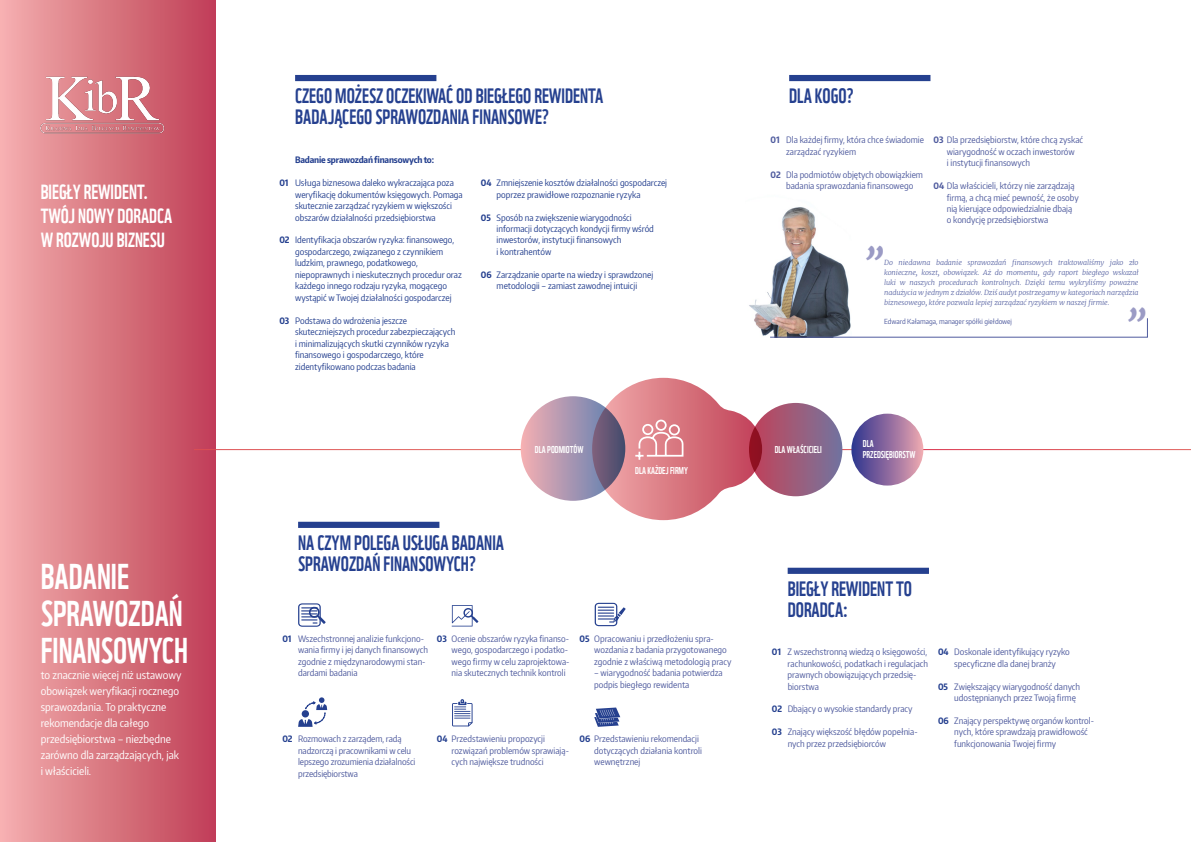
<style>
.page{position:relative;width:1191px;height:842px;background:#fff}
.page>*{position:absolute;margin:0;border:0;box-sizing:border-box;transform-origin:0 0}
.t1{font:italic 900 36.2px "Merriweather";color:#9b9bc5}
.t2{font:35px/37px "WWF";color:#fff}
.t3{font:20.3px/21.2px "WWF";color:#25408f}
.t4{font:20px/24px "WWF";color:#fff}
.t5{font:10.8px/16px "Encode Sans Condensed";color:#fff}
.t6{font:9.7px/10.6px "WWF";color:#fff}
.t7{font:8.8px/11.5px "Encode Sans Condensed";color:#4f5b9e}
.t8{font:8.8px/11.5px "Encode Sans Condensed";color:#25408f}
.t9{font:700 8.8px "Encode Sans Condensed";letter-spacing:-.02em;color:#25408f}
.t10{font:700 8.8px "Encode Sans Condensed";color:#4f5b9e}
.t11{font:italic 300 7.1px/10px "Merriweather";letter-spacing:-.01em;color:#4f5b9e;text-align:justify}
.t12{font:7px "Encode Sans Condensed";color:#4f5b9e}
.s1{font-weight:700}
.s2{font-weight:700;color:#25408f}
</style>
<div class="page">
<div style="left:0;top:0;width:216px;height:842px;background:linear-gradient(to right,#f4afae,#bf3e56)"></div>
<img style="left:38px;top:63px;width:129px;height:78px">
<svg style="left:923px;top:450px;width:268px;height:1px"></svg>
<svg style="left:195px;top:450px;width:415px;height:1px"></svg>
<hr style="left:195px;top:449px;width:415px;height:1px;background:#fff">
<svg style="left:521px;top:396px;width:104px;height:105px;background:#b79bb2"></svg>
<svg style="left:749px;top:403px;width:93px;height:93px;background:#985d7d"></svg>
<div style="left:851px;top:414px;width:72px;height:72px;background:linear-gradient(to right,#323891,#e8a1ae);border-radius:36px"></div>
<svg style="left:592px;top:378px;width:170px;height:142px"></svg>
<div style="left:295px;top:75px;width:141px;height:6px;background:#25408f"></div>
<svg style="left:594px;top:603px;width:32px;height:23px"></svg>
<svg style="left:452px;top:699px;width:20px;height:27px"></svg>
<div style="left:298px;top:522px;width:141px;height:6px;background:#25408f"></div>
<svg style="left:298px;top:603px;width:28px;height:24px"></svg>
<svg style="left:298px;top:697px;width:29px;height:30px"></svg>
<svg style="left:452px;top:605px;width:26px;height:21px"></svg>
<svg style="left:594px;top:707px;width:26px;height:20px"></svg>
<div style="left:787px;top:568px;width:142px;height:6px;background:#25408f"></div>
<div style="left:789px;top:75px;width:141px;height:6px;background:#25408f"></div>
<img style="left:749px;top:207px;width:102px;height:129px">
<svg style="left:770px;top:318px;width:377px;height:19px"></svg>
<h3 class="t4" style="left:41px;top:179px;width:133px">BIEGŁY REWIDENT.<br>TWÓJ NOWY DORADCA<br>W ROZWOJU BIZNESU</h3>
<h2 class="t2" style="left:41px;top:558px;width:149px">BADANIE<br>SPRAWOZDAŃ<br>FINANSOWYCH</h2>
<p class="t5" style="left:41px;top:667px;width:142px">to znacznie więcej niż ustawowy obowiązek weryfikacji rocznego sprawozdania. To praktyczne rekomendacje dla całego przedsiębiorstwa – niezbędne zarówno dla zarządzających, jak i właścicieli.</p>
<h3 class="t3" style="left:295px;top:85px;width:310px">CZEGO MOŻESZ OCZEKIWAĆ OD BIEGŁEGO REWIDENTA<br>BADAJĄCEGO SPRAWOZDANIA FINANSOWE?</h3>
<p class="t9" style="left:295px;top:154px;width:140px">Badanie sprawozdań finansowych to:</p>
<p class="t8" style="left:295px;top:177px;width:169px">Usługa biznesowa daleko wykraczająca poza weryfikację dokumentów księgowych. Pomaga skutecznie zarządzać ryzykiem w większości obszarów działalności przedsiębiorstwa</p>
<p class="t8" style="left:295px;top:234px;width:168px">Identyfikacja obszarów ryzyka: finansowego, gospodarczego, związanego z czynnikiem ludzkim, prawnego, podatkowego, niepoprawnych i nieskutecznych procedur oraz każdego innego rodzaju ryzyka, mogącego wystąpić w Twojej działalności gospodarczej</p>
<p class="t8" style="left:295px;top:314px;width:162px">Podstawa do wdrożenia jeszcze skuteczniejszych procedur zabezpieczających i minimalizujących skutki czynników ryzyka finansowego i gospodarczego, które zidentyfikowano podczas badania</p>
<p class="t9" style="left:279px;top:177px;width:11px">01</p>
<p class="t9" style="left:279px;top:234px;width:12px">02</p>
<p class="t9" style="left:279px;top:315px;width:12px">03</p>
<p class="t8" style="left:496px;top:177px;width:172px">Zmniejszenie kosztów działalności gospodarczej poprzez prawidłowe rozpoznanie ryzyka</p>
<p class="t8" style="left:496px;top:211px;width:159px">Sposób na zwiększenie wiarygodności informacji dotyczących kondycji firmy wśród inwestorów, instytucji finansowych<br>i kontrahentów</p>
<p class="t8" style="left:496px;top:269px;width:158px">Zarządzanie oparte na wiedzy i sprawdzonej metodologii – zamiast zawodnej intuicji</p>
<p class="t9" style="left:481px;top:177px;width:12px">04</p>
<p class="t9" style="left:481px;top:211px;width:12px">05</p>
<p class="t9" style="left:481px;top:269px;width:12px">06</p>
<h3 class="t3" style="left:789px;top:85px;width:66px">DLA KOGO?</h3>
<p class="t7" style="left:786px;top:134px;width:139px">Dla każdej firmy, która chce świadomie zarządzać ryzykiem</p>
<p class="t7" style="left:786px;top:168px;width:138px">Dla podmiotów objętych obowiązkiem badania sprawozdania finansowego</p>
<p class="t7" style="left:933px;top:134px;width:151px"><span class="s1">03</span> Dla przedsiębiorstw, które chcą zyskać</p>
<p class="t7" style="left:933px;top:180px;width:142px"><span class="s1">04</span> Dla właścicieli, którzy nie zarządzają</p>
<p class="t10" style="left:770px;top:134px;width:11px">01</p>
<p class="t10" style="left:770px;top:168px;width:12px">02</p>
<p class="t7" style="left:946px;top:145px;width:130px">wiarygodność w oczach inwestorów i instytucji finansowych</p>
<p class="t7" style="left:946px;top:191px;width:133px">firmą, a chcą mieć pewność, że osoby nią kierujące odpowiedzialnie dbają o kondycję przedsiębiorstwa</p>
<p class="t11" style="left:884px;top:258px;width:256px">Do niedawna badanie sprawozdań finansowych traktowaliśmy jako zło konieczne, koszt, obowiązek. Aż do momentu, gdy raport biegłego wskazał luki w naszych procedurach kontrolnych. Dzięki temu wykryliśmy poważne nadużycia w jednym z działów. Dziś audyt postrzegamy w kategoriach narzędzia biznesowego, które pozwala lepiej zarządzać ryzykiem w naszej firmie.</p>
<p class="t12" style="left:884px;top:317px;width:129px">Edward Kałamaga, manager spółki giełdowej</p>
<h1 class="t1" style="left:866px;top:213px;width:22px">„</h1>
<h1 class="t1" style="left:1124px;top:300px;width:22px">”</h1>
<p class="t6" style="left:535px;top:444px;width:50px">DLA PODMIOTÓW</p>
<p class="t6" style="left:774px;top:444px;width:49px">DLA WŁAŚCICIELI</p>
<p class="t6" style="left:863px;top:438px;width:54px">DLA<br>PRZEDSIĘBIORSTW</p>
<h3 class="t3" style="left:298px;top:532px;width:207px">NA CZYM POLEGA USŁUGA BADANIA<br>SPRAWOZDAŃ FINANSOWYCH?</h3>
<p class="t6" style="left:635px;top:466px;width:54px">DLA KAŻDEJ FIRMY</p>
<p class="t7" style="left:298px;top:632px;width:131px">Wszechstronnej analizie funkcjono&shy;wania firmy i jej danych finansowych zgodnie z międzynarodowymi stan&shy;dardami badania</p>
<p class="t9" style="left:282px;top:633px;width:11px">01</p>
<p class="t7" style="left:451px;top:632px;width:119px">Ocenie obszarów ryzyka finanso&shy;wego, gospodarczego i podatko&shy;wego firmy w celu zaprojektowa&shy;nia skutecznych technik kontroli</p>
<p class="t7" style="left:594px;top:632px;width:139px">Opracowaniu i przedłożeniu spra&shy;wozdania z badania przygotowanego zgodnie z właściwą metodologią pracy</p>
<p class="t9" style="left:437px;top:633px;width:12px">03</p>
<p class="t9" style="left:579px;top:633px;width:12px">05</p>
<p class="t7" style="left:594px;top:667px;width:130px">– wiarygodność badania potwierdza podpis biegłego rewidenta</p>
<p class="t7" style="left:298px;top:733px;width:105px">Rozmowach z zarządem, radą</p>
<p class="t7" style="left:579px;top:733px;width:121px"><span class="s2">06</span> Przedstawieniu rekomendacji</p>
<p class="t7" style="left:298px;top:744px;width:119px">nadzorczą i pracownikami w celu lepszego zrozumienia działalności przedsiębiorstwa</p>
<p class="t7" style="left:451px;top:733px;width:119px">Przedstawieniu propozycji rozwiązań problemów sprawiają&shy;cych największe trudności</p>
<p class="t7" style="left:594px;top:744px;width:109px">dotyczących działania kontroli wewnętrznej</p>
<p class="t9" style="left:282px;top:733px;width:12px">02</p>
<p class="t9" style="left:437px;top:733px;width:12px">04</p>
<h3 class="t3" style="left:787px;top:578px;width:126px">BIEGŁY REWIDENT TO<br>DORADCA:</h3>
<p class="t7" style="left:787px;top:646px;width:142px">Z wszechstronną wiedzą o księgowości, rachunkowości, podatkach i regulacjach prawnych obowiązujących przedsię&shy;biorstwa</p>
<p class="t7" style="left:787px;top:703px;width:126px">Dbający o wysokie standardy pracy</p>
<p class="t7" style="left:787px;top:726px;width:131px">Znający większość błędów popełnia&shy;nych przez przedsiębiorców</p>
<p class="t9" style="left:772px;top:646px;width:11px">01</p>
<p class="t9" style="left:772px;top:703px;width:12px">02</p>
<p class="t9" style="left:772px;top:726px;width:12px">03</p>
<p class="t7" style="left:954px;top:646px;width:117px">Doskonale identyfikujący ryzyko specyficzne dla danej branży</p>
<p class="t7" style="left:954px;top:680px;width:127px">Zwiększający wiarygodność danych udostępnianych przez Twoją firmę</p>
<p class="t7" style="left:954px;top:715px;width:141px">Znający perspektywę organów kontrol&shy;nych, które sprawdzają prawidłowość funkcjonowania Twojej firmy</p>
<p class="t9" style="left:938px;top:646px;width:12px">04</p>
<p class="t9" style="left:938px;top:680px;width:12px">05</p>
<p class="t9" style="left:938px;top:715px;width:12px">06</p>
</div>
